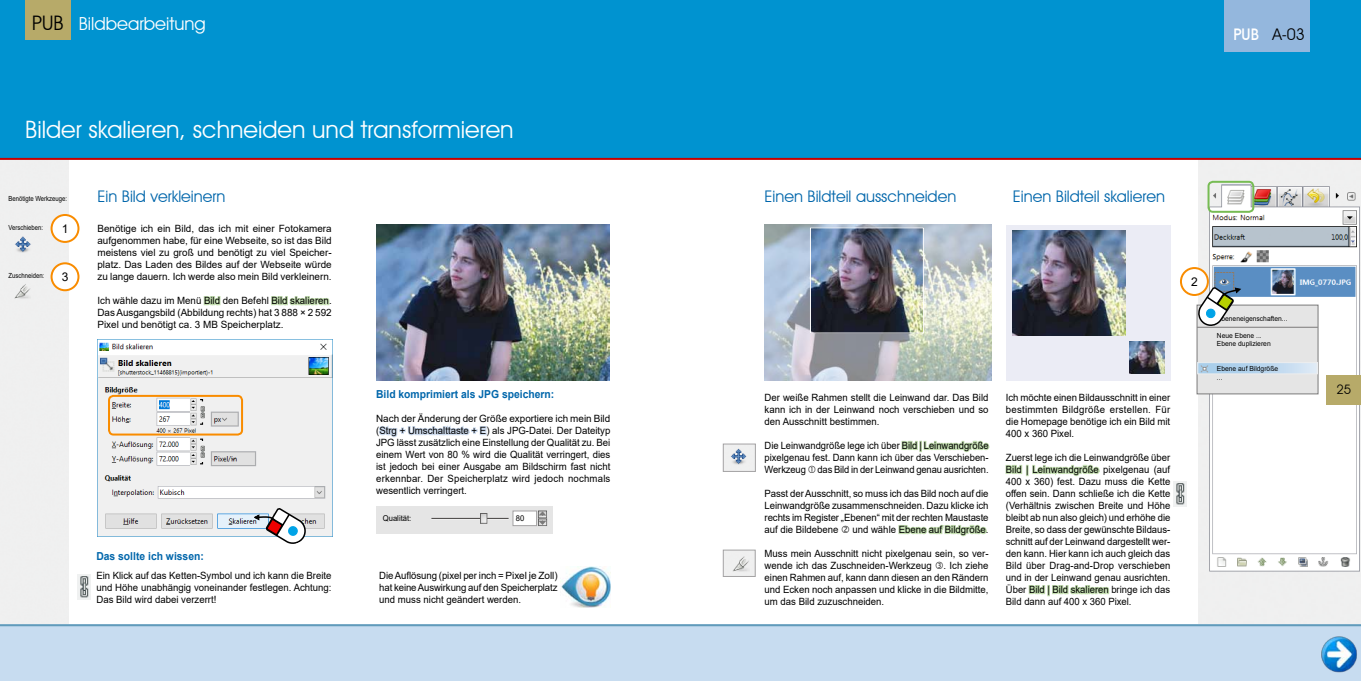
<style>
.page{position:relative;width:1361px;height:681px;background:#fff}
.page>*{position:absolute;margin:0;border:0;box-sizing:border-box;transform-origin:0 0}
.t1{font:24px "Avant Garde IT Cby BT";color:#fff}
.t2{font:18px "Avant Garde IT Cby BT";color:#fff}
.t3{font:16px "Avant Garde IT Cby BT";color:#0066ab}
.t4{font:16px "Avant Garde IT Cby BT";color:#000}
.t5{font:13px "Avant Garde IT Cby BT";color:#000}
.t6{font:12px "Arial";color:#000}
.t7{font:700 11px "Arial";color:#0066ab;scale:.94 1}
.t8{font:10px/12px "Arial";color:#000;text-align:justify;scale:.96 1}
.t9{font:10px/12px "Arial";color:#000;text-align:justify}
.t10{font:10px/12px "Arial";color:#000;text-align:justify;scale:.95 1}
.t11{font:10px/12px "Arial";color:#000;text-align:justify;scale:.94 1}
.t12{font:8px "Arial";color:#000;scale:.96 1}
.t13{font:7px/8.4px "Arial";color:#000;scale:.96 1}
.t14{font:7px "Arial";color:#000;scale:.85 1}
.s1{font-size:20px;color:#000}
.s2{font-weight:500;color:#fff}
</style>
<div class="page">
<img style="left:97px;top:339px;width:236px;height:196px">
<div style="left:1198px;top:160px;width:162px;height:464px;background:#eff0f0"></div>
<img style="left:1207px;top:184px;width:152px;height:388px">
<div style="left:0;top:160px;width:68px;height:464px;background:#eff0f0"></div>
<div style="left:0;top:0;width:1361px;height:158px;background:#0093d0"></div>
<div style="left:0;top:626px;width:1361px;height:54px;background:#c7dcf0"></div>
<hr style="left:0;top:624px;width:1361px;height:2px;background:#619bba">
<svg style="left:203px;top:296px;width:18px;height:10px"></svg>
<svg style="left:271px;top:296px;width:59px;height:10px"></svg>
<svg style="left:901px;top:440px;width:89px;height:13px"></svg>
<svg style="left:898px;top:524px;width:89px;height:13px"></svg>
<div style="left:1225px;top:0;width:85px;height:51px;background:#94b7dd"></div>
<img style="left:1320px;top:634px;width:39px;height:39px">
<div style="left:1326px;top:375px;width:35px;height:29px;background:#b7aa69"></div>
<div style="left:25px;top:0;width:46px;height:40px;background:#b7aa69"></div>
<div style="left:108px;top:394px;width:135px;height:41px;border:2px solid #f98c00;border-radius:4px"></div>
<div style="left:1207px;top:181px;width:47px;height:32px;border:2px solid #77bc54;border-radius:4px"></div>
<img style="left:77px;top:574px;width:13px;height:25px">
<svg style="left:254px;top:506px;width:52px;height:38px"></svg>
<svg style="left:378px;top:425px;width:109px;height:13px"></svg>
<hr style="left:0;top:158px;width:1361px;height:2px;background:#c40000">
<img style="left:377px;top:225px;width:232px;height:155px">
<div style="left:376px;top:506px;width:177px;height:28px;background:#e5e5e5"></div>
<hr style="left:431px;top:518px;width:77px;height:1px;background:#434140">
<div style="left:479px;top:511px;width:9px;height:13px;background:#000;opacity:.25"></div>
<div style="left:513px;top:510px;width:24px;height:15px;background:#fff;border:1px solid #a4a3a4"></div>
<div style="left:537px;top:509px;width:10px;height:9px;background:#a1a1a1"></div>
<div style="left:537px;top:517px;width:10px;height:9px;background:#000;opacity:.25"></div>
<svg style="left:538px;top:511px;width:8px;height:13px"></svg>
<img style="left:764px;top:225px;width:228px;height:155px">
<img style="left:812px;top:229px;width:110px;height:102px">
<div style="left:810px;top:227px;width:114px;height:106px;border:1px solid #fff"></div>
<img style="left:11px;top:234px;width:24px;height:23px">
<img style="left:4px;top:277px;width:33px;height:26px">
<div style="left:1196px;top:304px;width:122px;height:90px;background:#e5e5e5;border:1px solid #7b7a7a"></div>
<hr style="left:1197px;top:327px;width:120px;height:1px;background:#7b7a7a">
<svg style="left:1199px;top:364px;width:116px;height:8px"></svg>
<div style="left:1197px;top:362px;width:120px;height:12px;border:1px solid #eee"></div>
<svg style="left:1200px;top:364px;width:8px;height:9px"></svg>
<svg style="left:1197px;top:286px;width:43px;height:40px"></svg>
<div style="left:1006px;top:225px;width:164px;height:155px;background:#ebecf5"></div>
<img style="left:1012px;top:230px;width:113px;height:106px">
<img style="left:1129px;top:341px;width:35px;height:32px">
<svg style="left:1005px;top:464px;width:95px;height:13px"></svg>
<svg style="left:1028px;top:585px;width:82px;height:11px"></svg>
<img style="left:1173px;top:481px;width:13px;height:25px">
<img style="left:725px;top:444px;width:31px;height:27px">
<div style="left:723px;top:443px;width:32px;height:28px;border:1px solid #a4a3a4"></div>
<img style="left:725px;top:549px;width:31px;height:26px">
<div style="left:723px;top:549px;width:32px;height:27px;border:1px solid #a4a3a4"></div>
<img style="left:560px;top:566px;width:50px;height:41px">
<div style="left:52px;top:215px;width:26px;height:27px;background:#fff;border-radius:50%"></div>
<div style="left:51px;top:214px;width:28px;height:29px;border:2px solid #f98c00;border-radius:50%"></div>
<div style="left:52px;top:263px;width:26px;height:27px;background:#fff;border-radius:50%"></div>
<div style="left:51px;top:262px;width:28px;height:29px;border:2px solid #f98c00;border-radius:50%"></div>
<div style="left:1181px;top:268px;width:27px;height:27px;background:#fff;border-radius:50%"></div>
<div style="left:1180px;top:267px;width:29px;height:29px;border:2px solid #f98c00;border-radius:50%"></div>
<h2 class="t2" style="left:32px;top:12px;width:175px"><span class="s1">PUB</span> Bildbearbeitung</h2>
<h3 class="t4" style="left:1233px;top:24px;width:73px"><span class="s2">PUB</span> A-03</h3>
<h1 class="t1" style="left:25px;top:114px;width:490px">Bilder skalieren, schneiden und transformieren</h1>
<p class="t14" style="left:9px;top:193px;width:70px">Benötigte Werkzeuge:</p>
<p class="t14" style="left:9px;top:223px;width:42px">Verschieben:</p>
<p class="t6" style="left:62px;top:220px;width:8px">1</p>
<p class="t6" style="left:62px;top:268px;width:8px">3</p>
<p class="t14" style="left:9px;top:271px;width:44px">Zuschneiden:</p>
<h3 class="t3" style="left:97px;top:187px;width:129px">Ein Bild verkleinern</h3>
<h3 class="t3" style="left:764px;top:187px;width:193px">Einen Bildteil ausschneiden</h3>
<p class="t9" style="left:97px;top:222px;width:236px">Benötige ich ein Bild, das ich mit einer Fotokamera aufgenommen habe, für eine Webseite, so ist das Bild meistens viel zu groß und benötigt zu viel Speicher&shy;platz. Das Laden des Bildes auf der Webseite würde zu lange dauern. Ich werde also mein Bild verkleinern.</p>
<p class="t9" style="left:97px;top:294px;width:236px">Ich wähle dazu im Menü Bild den Befehl Bild skalieren.<br>Das Ausgangsbild (Abbildung rechts) hat 3 888 × 2 592<br>Pixel und benötigt ca. 3 MB Speicherplatz.</p>
<h3 class="t3" style="left:1013px;top:187px;width:154px">Einen Bildteil skalieren</h3>
<p class="t7" style="left:96px;top:548px;width:116px">Das sollte ich wissen:</p>
<p class="t8" style="left:96px;top:569px;width:246px">Ein Klick auf das Ketten-Symbol und ich kann die Breite und Höhe unabhängig voneinander festlegen. Achtung:<br>Das Bild wird dabei verzerrt!</p>
<p class="t7" style="left:376px;top:386px;width:191px">Bild komprimiert als JPG speichern:</p>
<p class="t9" style="left:376px;top:412px;width:236px">Nach der Änderung der Größe exportiere ich mein Bild (Strg + Umschalttaste + E) als JPG-Datei. Der Dateityp JPG lässt zusätzlich eine Einstellung der Qualität zu. Bei einem Wert von 80 % wird die Qualität verringert, dies ist jedoch bei einer Ausgabe am Bildschirm fast nicht erkennbar. Der Speicherplatz wird jedoch nochmals wesentlich verringert.</p>
<p class="t12" style="left:383px;top:512px;width:31px">Qualität:</p>
<p class="t12" style="left:516px;top:512px;width:10px">80</p>
<p class="t8" style="left:379px;top:569px;width:187px">Die Auflösung (pixel per inch = Pixel je Zoll) hat keine Auswirkung auf den Speicherplatz und muss nicht geändert werden.</p>
<p class="t8" style="left:764px;top:391px;width:235px">Der weiße Rahmen stellt die Leinwand dar. Das Bild kann ich in der Leinwand noch verschieben und so den Ausschnitt bestimmen.</p>
<p class="t11" style="left:764px;top:439px;width:240px">Die Leinwandgröße lege ich über Bild | Leinwandgröße pixelgenau fest. Dann kann ich über das Verschieben-Werkzeug das Bild in der Leinwand genau ausrichten.</p>
<p class="t8" style="left:764px;top:487px;width:235px">Passt der Ausschnitt, so muss ich das Bild noch auf die Leinwandgröße zusammenschneiden. Dazu klicke ich rechts im Register „Ebenen“ mit der rechten Maustaste auf die Bildebene</p>
<p class="t8" style="left:852px;top:523px;width:143px">und wähle Ebene auf Bildgröße.</p>
<p class="t8" style="left:764px;top:547px;width:235px">Muss mein Ausschnitt nicht pixelgenau sein, so ver&shy;wende ich das Zuschneiden-Werkzeug . Ich ziehe einen Rahmen auf, kann dann diesen an den Rändern und Ecken noch anpassen und klicke in die Bildmitte, um das Bild zuzuschneiden.</p>
<p class="t8" style="left:1006px;top:391px;width:173px">Ich möchte einen Bildausschnitt in einer bestimmten Bildgröße erstellen. Für die Homepage benötige ich ein Bild mit 400 x 360 Pixel.</p>
<p class="t10" style="left:1006px;top:451px;width:175px">Zuerst lege ich die Leinwandgröße über Bild | Leinwandgröße pixelgenau (auf 400 x 360) fest. Dazu muss die Kette offen sein. Dann schließe ich die Kette (Verhältnis zwischen Breite und Höhe bleibt ab nun also gleich) und erhöhe die Breite, so dass der gewünschte Bildaus&shy;schnitt auf der Leinwand dargestellt wer&shy;den kann. Hier kann ich auch gleich das Bild über Drag-and-Drop verschieben und in der Leinwand genau ausrichten.<br>Über Bild | Bild skalieren bringe ich das Bild dann auf 400 x 360 Pixel.</p>
<p class="t6" style="left:1191px;top:273px;width:8px">2</p>
<p class="t13" style="left:1217px;top:314px;width:75px">Ebeneneigenschaften...</p>
<p class="t13" style="left:1217px;top:331px;width:58px">Neue Ebene ...<br>Ebene duplizieren</p>
<p class="t13" style="left:1217px;top:364px;width:65px">Ebene auf Bildgröße ...</p>
<h3 class="t5" style="left:1336px;top:381px;width:16px">25</h3>
</div>
